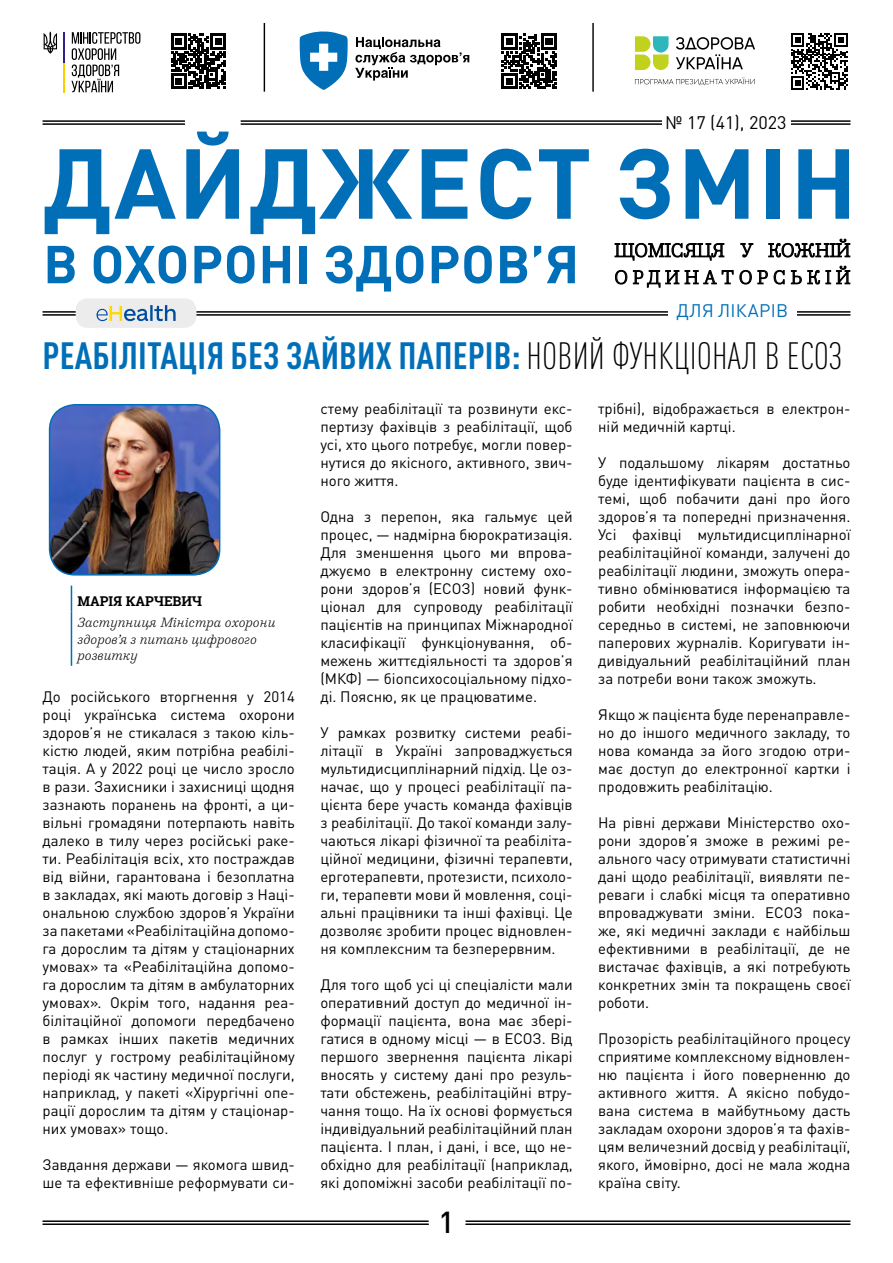
<style>
.page{position:relative;width:893px;height:1263px;background:#fff}
.page>*{position:absolute;margin:0;border:0;box-sizing:border-box;transform-origin:0 0}
.t1{font:700 97.5px "DIN Pro";letter-spacing:.02em;color:#006fb8}
.t2{font:700 52.5px "DIN Pro";letter-spacing:.015em;color:#006fb8}
.t3{font:700 condensed 37.5px "DIN Pro";letter-spacing:.005em;color:#006fb8}
.t4{font:500 30px "DIN Pro";color:#000}
.t5{font:300 19.5px/27px "Co Fo Robert";letter-spacing:.185em;color:#000}
.t6{font:18px "DIN Pro";color:#000}
.t7{font:18px "DIN Pro";letter-spacing:.02em;color:#006fb8}
.t8{font:15px/18px "DIN Pro";color:#000;text-align:justify}
.t9{font:italic 300 13.5px/16.2px "Co Fo Robert";color:#000}
.t10{font:700 13.5px "Roboto Slab";color:#000}
.s1{font-weight:300;color:#000}
</style>
<div class="page">
<hr style="left:43px;top:1220px;width:807px;height:2px;background:#000">
<hr style="left:43px;top:1223px;width:807px;height:2px;background:#000">
<div style="left:429px;top:1203px;width:37px;height:37px;background:#fff;border-radius:50%"></div>
<svg style="left:44px;top:31px;width:13px;height:23px"></svg>
<hr style="left:64px;top:62px;width:1px;height:30px;background:#fc0">
<hr style="left:64px;top:32px;width:1px;height:30px;background:#2e2382">
<svg style="left:71px;top:32px;width:69px;height:60px"></svg>
<svg style="left:171px;top:34px;width:55px;height:55px"></svg>
<svg style="left:300px;top:31px;width:48px;height:59px"></svg>
<svg style="left:355px;top:37px;width:114px;height:44px"></svg>
<svg style="left:502px;top:34px;width:55px;height:55px"></svg>
<svg style="left:635px;top:36px;width:34px;height:34px"></svg>
<svg style="left:635px;top:77px;width:120px;height:8px"></svg>
<svg style="left:676px;top:37px;width:79px;height:32px"></svg>
<svg style="left:791px;top:33px;width:57px;height:57px"></svg>
<hr style="left:264px;top:23px;width:1px;height:69px;background:#000">
<hr style="left:592px;top:23px;width:2px;height:69px;background:#000">
<svg style="left:614px;top:242px;width:111px;height:19px"></svg>
<svg style="left:740px;top:243px;width:14px;height:15px"></svg>
<svg style="left:768px;top:238px;width:83px;height:20px"></svg>
<svg style="left:615px;top:270px;width:170px;height:18px"></svg>
<svg style="left:791px;top:265px;width:60px;height:20px"></svg>
<hr style="left:43px;top:311px;width:807px;height:2px;background:#000">
<hr style="left:43px;top:314px;width:807px;height:2px;background:#000">
<hr style="left:241px;top:120px;width:609px;height:2px;background:#000">
<hr style="left:241px;top:123px;width:609px;height:2px;background:#000">
<hr style="left:43px;top:120px;width:142px;height:2px;background:#000">
<hr style="left:43px;top:123px;width:142px;height:2px;background:#000">
<div style="left:662px;top:111px;width:128px;height:23px;background:#fff"></div>
<div style="left:668px;top:299px;width:129px;height:23px;background:#fff"></div>
<svg style="left:71px;top:585px;width:1px;height:27px"></svg>
<hr style="left:71px;top:612px;width:1px;height:54px;background:#006fb8">
<img style="left:50px;top:405px;width:170px;height:170px">
<div style="left:49px;top:404px;width:171px;height:172px;border:2px solid #006fb8;border-radius:26px"></div>
<div style="left:76px;top:298px;width:120px;height:30px;background:#ececec;border-radius:12px"></div>
<svg style="left:97px;top:305px;width:79px;height:16px"></svg>
<p class="t6" style="left:665px;top:108px;width:123px">№ 17 (41), 2023</p>
<h1 class="t1" style="left:43px;top:102px;width:815px">ДАЙДЖЕСТ ЗМІН</h1>
<h2 class="t2" style="left:43px;top:220px;width:537px">В ОХОРОНІ ЗДОРОВ’Я</h2>
<h3 class="t5" style="left:614px;top:237px;width:237px">ЩОМІСЯЦЯ У КОЖНІЙ<br>ОРДИНАТОРСЬКІЙ</h3>
<p class="t7" style="left:677px;top:296px;width:113px">ДЛЯ ЛІКАРІВ</p>
<h3 class="t3" style="left:43px;top:327px;width:802px">РЕАБІЛІТАЦІЯ БЕЗ ЗАЙВИХ ПАПЕРІВ: <span class="s1">НОВИЙ ФУНКЦІОНАЛ В ЕСОЗ</span></h3>
<p class="t10" style="left:77px;top:591px;width:126px">МАРІЯ КАРЧЕВИЧ</p>
<p class="t9" style="left:77px;top:615px;width:199px">Заступниця Міністра охорони здоров’я з питань цифрового розвитку</p>
<p class="t8" style="left:43px;top:686px;width:254px">До російського вторгнення у 2014 році українська система охорони здоров’я не стикалася з такою кіль&shy;кістю людей, яким потрібна реабілі&shy;тація. А у 2022 році це число зросло в рази. Захисники і захисниці щодня зазнають поранень на фронті, а ци&shy;вільні громадяни потерпають навіть далеко в тилу через російські раке&shy;ти. Реабілітація всіх, хто постраждав від війни, гарантована і безоплатна в закладах, які мають договір з Наці&shy;ональною службою здоров’я України за пакетами «Реабілітаційна допомо&shy;га дорослим та дітям у стаціонарних умовах» та «Реабілітаційна допомо&shy;га дорослим та дітям в амбулаторних умовах». Окрім того, надання реа&shy;білітаційної допомоги передбачено в рамках інших пакетів медичних послуг у гострому реабілітаційному періоді як частину медичної послуги, наприклад, у пакеті «Хірургічні опе&shy;рації дорослим та дітям у стаціонар&shy;них умовах» тощо.</p>
<p class="t8" style="left:43px;top:1154px;width:254px">Завдання держави — якомога швид&shy;ше та ефективніше реформувати си-</p>
<p class="t8" style="left:320px;top:398px;width:254px">стему реабілітації та розвинути екс&shy;пертизу фахівців з реабілітації, щоб усі, хто цього потребує, могли повер&shy;нутися до якісного, активного, звич&shy;ного життя.</p>
<p class="t8" style="left:320px;top:506px;width:254px">Одна з перепон, яка гальмує цей процес, — надмірна бюрократизація.<br>Для зменшення цього ми впрова&shy;джуємо в електронну систему охо&shy;рони здоров’я (ЕСОЗ) новий функ&shy;ціонал для супроводу реабілітації пацієнтів на принципах Міжнародної класифікації функціонування, об&shy;межень життєдіяльності та здоровʼя (МКФ) — біопсихосоціальному підхо&shy;ді. Поясню, як це працюватиме.</p>
<p class="t8" style="left:320px;top:722px;width:254px">У рамках розвитку системи реабі&shy;літації в Україні запроваджується мультидисциплінарний підхід. Це оз&shy;начає, що у процесі реабілітації па&shy;цієнта бере участь команда фахівців з реабілітації. До такої команди залу&shy;чаються лікарі фізичної та реабіліта&shy;ційної медицини, фізичні терапевти, ерготерапевти, протезисти, психоло&shy;ги, терапевти мови й мовлення, соці&shy;альні працівники та інші фахівці. Це дозволяє зробити процес відновлен&shy;ня комплексним та безперервним.</p>
<p class="t8" style="left:320px;top:974px;width:254px">Для того щоб усі ці спеціалісти мали оперативний доступ до медичної ін&shy;формації пацієнта, вона має збері&shy;гатися в одному місці — в ЕСОЗ. Від першого звернення пацієнта лікарі вносять у систему дані про резуль&shy;тати обстежень, реабілітаційні втру&shy;чання тощо. На їх основі формується індивідуальний реабілітаційний план пацієнта. І план, і дані, і все, що не&shy;обхідно для реабілітації (наприклад, які допоміжні засоби реабілітації по-</p>
<h3 class="t4" style="left:439px;top:1197px;width:17px">1</h3>
<p class="t8" style="left:598px;top:398px;width:254px">трібні), відображається в електрон&shy;ній медичній картці.</p>
<p class="t8" style="left:598px;top:452px;width:254px">У подальшому лікарям достатньо буде ідентифікувати пацієнта в сис&shy;темі, щоб побачити дані про його здоров’я та попередні призначення.<br>Усі фахівці мультидисциплінарної реабілітаційної команди, залучені до реабілітації людини, зможуть опера&shy;тивно обмінюватися інформацією та робити необхідні позначки безпо&shy;середньо в системі, не заповнюючи паперових журналів. Коригувати ін&shy;дивідуальний реабілітаційний план за потреби вони також зможуть.</p>
<p class="t8" style="left:598px;top:704px;width:254px">Якщо ж пацієнта буде перенаправле&shy;но до іншого медичного закладу, то нова команда за його згодою отри&shy;має доступ до електронної картки і продовжить реабілітацію.</p>
<p class="t8" style="left:598px;top:812px;width:254px">На рівні держави Міністерство охо&shy;рони здоров’я зможе в режимі ре&shy;ального часу отримувати статистичні дані щодо реабілітації, виявляти пе&shy;реваги і слабкі місця та оперативно впроваджувати зміни. ЕСОЗ пока&shy;же, які медичні заклади є найбільш ефективними в реабілітації, де не вистачає фахівців, а які потребують конкретних змін та покращень своєї роботи.</p>
<p class="t8" style="left:598px;top:1028px;width:254px">Прозорість реабілітаційного процесу сприятиме комплексному відновлен&shy;ню пацієнта і його поверненню до активного життя. А якісно побудо&shy;вана система в майбутньому дасть закладам охорони здоров’я та фахів&shy;цям величезний досвід у реабілітації, якого, ймовірно, досі не мала жодна країна світу.</p>
</div>
